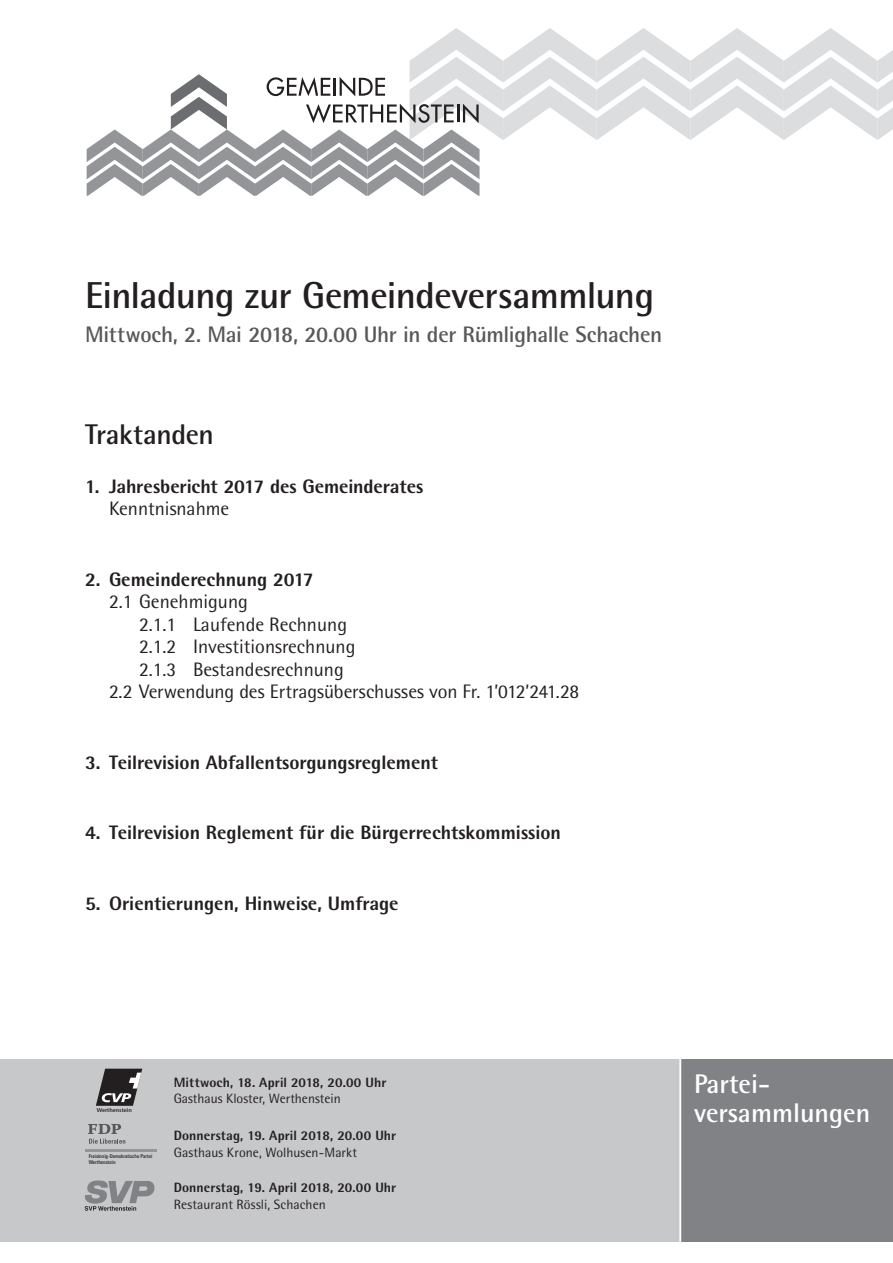
<style>
.page{position:relative;width:893px;height:1263px;background:#fff}
.page>*{position:absolute;margin:0;border:0;box-sizing:border-box;transform-origin:0 0}
.t1{font:700 37.5px "Rotis Semi Sans";letter-spacing:-.02em;color:#231f20}
.t2{font:700 28.5px "Rotis Semi Sans";letter-spacing:-.01em;color:#231f20}
.t3{font:700 27px/28.5px "Rotis Semi Sans";color:#fff}
.t4{font:700 22.5px "Rotis Semi Sans";letter-spacing:-.015em;color:#57585a}
.t5{font:800 19.5px "Rotis Semi Sans";color:#231f20}
.t6{font:19.5px "Rotis Semi Sans";color:#231f20}
.t7{font:800 13.5px "Rotis Semi Sans";letter-spacing:.01em;color:#231f20}
.t8{font:13.5px "Rotis Semi Sans";color:#231f20}
.t9{font:600 5.55px "Stone Sans";color:#231f20}
.t10{font:500 condensed 5.25px/6.3px "Linotype Univers";color:#231f20}
</style>
<div class="page">
<svg style="left:87px;top:28px;width:806px;height:168px"></svg>
<div style="left:0;top:1059px;width:680px;height:183px;background:#c7c8ca"></div>
<div style="left:680px;top:1059px;width:213px;height:183px;background:#808285"></div>
<hr style="left:680px;top:1059px;width:1px;height:183px;background:#fff">
<svg style="left:96px;top:1069px;width:46px;height:37px"></svg>
<hr style="left:86px;top:1149px;width:71px;height:2px;background:#939598">
<svg style="left:88px;top:1124px;width:37px;height:20px"></svg>
<svg style="left:85px;top:1180px;width:69px;height:31px"></svg>
<h1 class="t1" style="left:85px;top:272px;width:571px">Einladung zur Gemeindeversammlung</h1>
<p class="t4" style="left:85px;top:321px;width:579px">Mittwoch, 2. Mai 2018, 20.00 Uhr in der Rümlighalle Schachen</p>
<h2 class="t2" style="left:85px;top:417px;width:130px">Traktanden</h2>
<p class="t5" style="left:85px;top:474px;width:340px">1. Jahresbericht 2017 des Gemeinderates</p>
<p class="t6" style="left:109px;top:497px;width:122px">Kenntnisnahme</p>
<p class="t5" style="left:85px;top:567px;width:230px">2. Gemeinderechnung 2017</p>
<p class="t6" style="left:109px;top:590px;width:140px">2.1 Genehmigung</p>
<p class="t6" style="left:139px;top:613px;width:210px">2.1.1 Laufende Rechnung</p>
<p class="t6" style="left:139px;top:635px;width:218px">2.1.2 Investitionsrechnung</p>
<p class="t6" style="left:139px;top:658px;width:206px">2.1.3 Bestandesrechnung</p>
<p class="t6" style="left:109px;top:680px;width:472px">2.2 Verwendung des Ertragsüberschusses von Fr. 1’012’241.28</p>
<p class="t5" style="left:85px;top:750px;width:355px">3. Teilrevision Abfallentsorgungsreglement</p>
<p class="t5" style="left:85px;top:820px;width:478px">4. Teilrevision Reglement für die Bürgerrechtskommission</p>
<p class="t5" style="left:85px;top:891px;width:315px">5. Orientierungen, Hinweise, Umfrage</p>
<p class="t9" style="left:97px;top:1106px;width:37px">Werthenstein</p>
<p class="t10" style="left:89px;top:1153px;width:65px">Freisinnig-Demokratische Partei<br>Werthenstein</p>
<p class="t7" style="left:174px;top:1073px;width:214px">Mittwoch, 18. April 2018, 20.00 Uhr</p>
<p class="t8" style="left:174px;top:1090px;width:169px">Gasthaus Kloster, Werthenstein</p>
<p class="t7" style="left:174px;top:1127px;width:224px">Donnerstag, 19. April 2018, 20.00 Uhr</p>
<p class="t8" style="left:174px;top:1144px;width:185px">Gasthaus Krone, Wolhusen-Markt</p>
<p class="t7" style="left:174px;top:1179px;width:224px">Donnerstag, 19. April 2018, 20.00 Uhr</p>
<p class="t8" style="left:174px;top:1196px;width:154px">Restaurant Rössli, Schachen</p>
<h3 class="t3" style="left:694px;top:1069px;width:178px">Partei&shy;versammlungen</h3>
</div>
